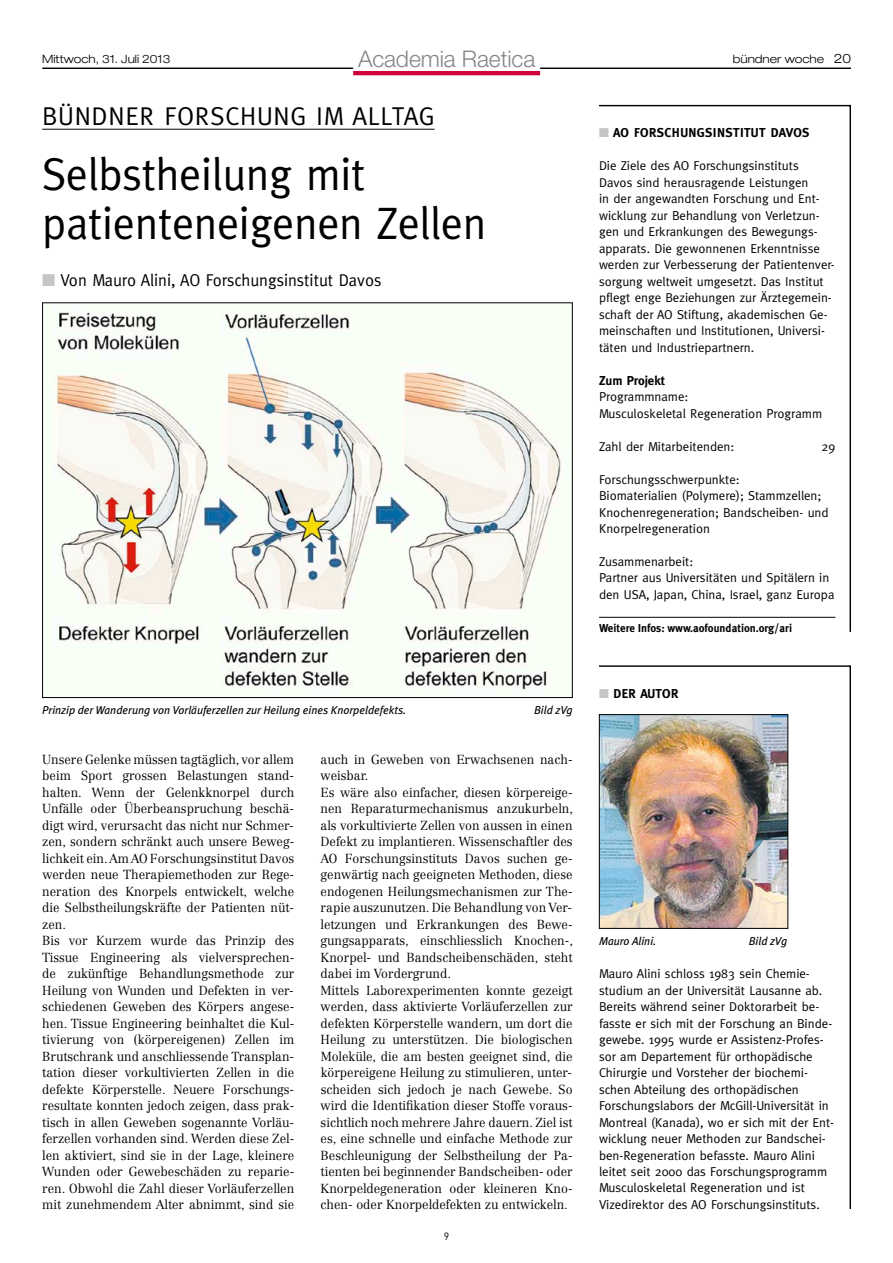
<style>
.page{position:relative;width:893px;height:1263px;background:#fff}
.page>*{position:absolute;margin:0;border:0;box-sizing:border-box;transform-origin:0 0}
.t1{font:45.9px/48.8px "Meta";letter-spacing:-.005em;color:#000;scale:.96 1}
.t2{font:25.8px "Meta";letter-spacing:.03em;color:#000}
.t3{font:300 22.95px "Helvetica Neue LT Std";color:#868686}
.t4{font:17.25px "Meta";color:#000;scale:.96 1}
.t5{font:300 12.9px/16.5px "Centennial LT Std";color:#000;scale:.96 1}
.t6{font:12.9px/16.5px "Meta";color:#000}
.t7{font:700 12.9px "Meta";letter-spacing:.03em;color:#000}
.t8{font:italic 11.4px "Meta Plus";color:#000}
.t9{font:700 11.4px "Meta Plus";color:#000;scale:.96 1}
.t10{font:300 expanded 11.4px "Helvetica Neue LT Std";color:#000}
.t11{font:10.5px "DIN";color:#000}
.s1{font-size:12.9px}
.s2{color:#c5c5c6}
.s3{font-weight:700}
</style>
<div class="page">
<hr style="left:42px;top:68px;width:809px;height:1px;background:#000">
<div style="left:353px;top:64px;width:187px;height:5px;background:#fff"></div>
<hr style="left:353px;top:71px;width:187px;height:4px;background:#ce003a">
<svg style="left:599px;top:104px;width:252px;height:528px"></svg>
<hr style="left:599px;top:617px;width:236px;height:1px;background:#000">
<img style="left:53px;top:308px;width:511px;height:383px">
<hr style="left:42px;top:129px;width:392px;height:1px;background:#000">
<svg style="left:598px;top:665px;width:253px;height:544px"></svg>
<img style="left:601px;top:716px;width:185px;height:211px">
<div style="left:599px;top:714px;width:189px;height:215px;border:1px solid #000"></div>
<p class="t10" style="left:42px;top:53px;width:130px">Mittwoch, 31. Juli 2013</p>
<p class="t3" style="left:358px;top:45px;width:179px">Academia Raetica</p>
<p class="t10" style="left:733px;top:53px;width:120px">bündner woche <span class="s1">20</span></p>
<p class="t2" style="left:42px;top:101px;width:394px">BÜNDNER FORSCHUNG IM ALLTAG</p>
<p class="t1" style="left:42px;top:149px;width:464px">Selbstheilung mit patienteneigenen Zellen</p>
<p class="t4" style="left:42px;top:270px;width:355px"><span class="s2">■</span> Von Mauro Alini, AO Forschungsinstitut Davos</p>
<p class="t8" style="left:42px;top:704px;width:365px">Prinzip der Wanderung von Vorläuferzellen zur Heilung eines Knorpeldefekts.</p>
<p class="t8" style="left:534px;top:704px;width:40px">Bild zVg</p>
<p class="t5" style="left:42px;top:751px;width:264px">Unsere Gelenke müssen tagtäglich, vor allem beim Sport grossen Belastungen stand&shy;halten. Wenn der Gelenkknorpel durch Unfälle oder Überbeanspruchung beschä&shy;digt wird, verursacht das nicht nur Schmer&shy;zen, sondern schränkt auch unsere Beweg&shy;lichkeit ein.AmAO Forschungsinstitut Davos werden neue Therapiemethoden zur Rege&shy;neration des Knorpels entwickelt, welche die Selbstheilungskräfte der Patienten nüt&shy;zen.<br>Bis vor Kurzem wurde das Prinzip des Tissue Engineering als vielversprechen&shy;de zukünftige Behandlungsmethode zur Heilung von Wunden und Defekten in ver&shy;schiedenen Geweben des Körpers angese&shy;hen. Tissue Engineering beinhaltet die Kul&shy;tivierung von (körpereigenen) Zellen im Brutschrank und anschliessende Transplan&shy;tation dieser vorkultivierten Zellen in die defekte Körperstelle. Neuere Forschungs&shy;resultate konnten jedoch zeigen, dass prak&shy;tisch in allen Geweben sogenannte Vorläu&shy;ferzellen vorhanden sind. Werden diese Zel&shy;len aktiviert, sind sie in der Lage, kleinere Wunden oder Gewebeschäden zu reparie&shy;ren. Obwohl die Zahl dieser Vorläuferzellen mit zunehmendem Alter abnimmt, sind sie</p>
<p class="t5" style="left:321px;top:751px;width:264px">auch in Geweben von Erwachsenen nach&shy;weisbar.<br>Es wäre also einfacher, diesen körpereige&shy;nen Reparaturmechanismus anzukurbeln, als vorkultivierte Zellen von aussen in einen Defekt zu implantieren. Wissenschaftler des AO Forschungsinstituts Davos suchen ge&shy;genwärtig nach geeigneten Methoden, diese endogenen Heilungsmechanismen zur The&shy;rapie auszunutzen. Die Behandlung von Ver&shy;letzungen und Erkrankungen des Bewe&shy;gungsapparats, einschliesslich Knochen-, Knorpel- und Bandscheibenschäden, steht dabei im Vordergrund.<br>Mittels Laborexperimenten konnte gezeigt werden, dass aktivierte Vorläuferzellen zur defekten Körperstelle wandern, um dort die Heilung zu unterstützen. Die biologischen Moleküle, die am besten geeignet sind, die körpereigene Heilung zu stimulieren, unter&shy;scheiden sich jedoch je nach Gewebe. So wird die Identifikation dieser Stoffe voraus&shy;sichtlich noch mehrere Jahre dauern. Ziel ist es, eine schnelle und einfache Methode zur Beschleunigung der Selbstheilung der Pa&shy;tienten bei beginnender Bandscheiben- oder Knorpeldegeneration oder kleineren Kno&shy;chen- oder Knorpeldefekten zu entwickeln.</p>
<p class="t11" style="left:444px;top:1229px;width:7px">9</p>
<p class="t7" style="left:599px;top:125px;width:212px"><span class="s2">■</span> AO FORSCHUNGSINSTITUT DAVOS</p>
<p class="t6" style="left:599px;top:157px;width:237px">Die Ziele des AO Forschungsinstituts Davos sind herausragende Leistungen<br>in der angewandten Forschung und Ent&shy;wicklung zur Behandlung von Verletzun&shy;gen und Erkrankungen des Bewegungs&shy;apparats. Die gewonnenen Erkenntnisse werden zur Verbesserung der Patientenver&shy;sorgung weltweit umgesetzt. Das Institut pflegt enge Beziehungen zur Ärztegemein&shy;schaft der AO Stiftung, akademischen Ge&shy;meinschaften und Institutionen, Universi&shy;täten und Industriepartnern.</p>
<p class="t6" style="left:599px;top:372px;width:225px"><span class="s3">Zum Projekt<br></span>Programmname:<br>Musculoskeletal Regeneration Programm</p>
<p class="t6" style="left:599px;top:438px;width:137px">Zahl der Mitarbeitenden:</p>
<p class="t6" style="left:821px;top:438px;width:15px">29</p>
<p class="t6" style="left:599px;top:471px;width:231px">Forschungsschwerpunkte:<br>Biomaterialien (Polymere); Stammzellen; Knochenregeneration; Bandscheiben- und Knorpelregeneration</p>
<p class="t6" style="left:599px;top:553px;width:237px">Zusammenarbeit:<br>Partner aus Universitäten und Spitälern in den USA, Japan, China, Israel, ganz Europa</p>
<p class="t9" style="left:599px;top:621px;width:203px">Weitere Infos: www.aofoundation.org/ari</p>
<p class="t7" style="left:599px;top:686px;width:81px"><span class="s2">■</span> DER AUTOR</p>
<p class="t8" style="left:599px;top:934px;width:59px">Mauro Alini.</p>
<p class="t8" style="left:749px;top:934px;width:40px">Bild zVg</p>
<p class="t6" style="left:599px;top:965px;width:237px">Mauro Alini schloss 1983 sein Chemie&shy;studium an der Universität Lausanne ab.<br>Bereits während seiner Doktorarbeit be&shy;fasste er sich mit der Forschung an Binde&shy;gewebe. 1995 wurde er Assistenz-Profes&shy;sor am Departement für orthopädische Chirurgie und Vorsteher der biochemi&shy;schen Abteilung des orthopädischen Forschungslabors der McGill-Universität in Montreal (Kanada), wo er sich mit der Ent&shy;wicklung neuer Methoden zur Bandschei&shy;ben-Regeneration befasste. Mauro Alini leitet seit 2000 das Forschungsprogramm Musculoskeletal Regeneration und ist Vizedirektor des AO Forschungsinstituts.</p>
</div>
